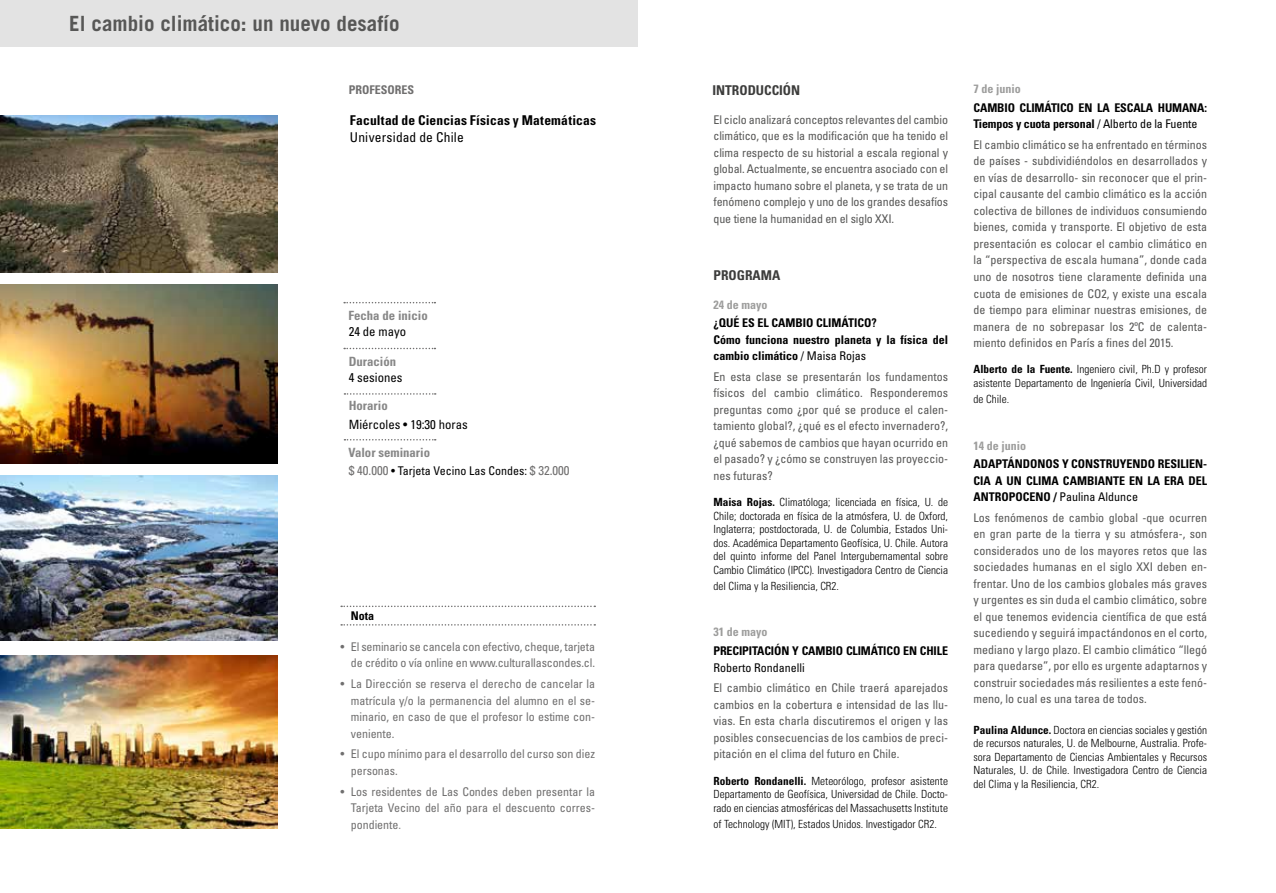
<style>
.page{position:relative;width:1276px;height:893px;background:#fff}
.page>*{position:absolute;margin:0;border:0;box-sizing:border-box;transform-origin:0 0}
.t1{font:700 21px "Trade Gothic LT Std";color:#575756}
.t2{font:700 condensed 13.5px "Univers LT Std";letter-spacing:.015em;color:#000}
.t3{font:700 condensed 13.5px "Univers LT Std";color:#3c3c3b}
.t4{font:condensed 13.5px "Univers LT Std";letter-spacing:.015em;color:#000}
.t5{font:700 condensed 12.75px "Univers LT Std";color:#878787}
.t6{font:condensed 12.75px "Univers LT Std";color:#000}
.t7{font:condensed 12px/16.5px "Univers LT Std";color:#575756;text-align:justify}
.t8{font:condensed 12px/16.5px "Univers LT Std";letter-spacing:-.005em;color:#706f6f;text-align:justify}
.t9{font:700 condensed 12px/16.5px "Univers LT Std";color:#000}
.t10{font:condensed 12px "Univers LT Std";color:#000}
.t11{font:700 condensed 12px "Univers LT Std";color:#9d9d9c}
.t12{font:700 condensed 12px "Univers LT Std";color:#706f6f}
.t13{font:300 condensed 11.25px/13.5px "Univers LT Std";color:#000;text-align:justify}
.s1{font-size:12.75px;color:#706f6f}
.s2{color:#878787}
.s3{font-weight:400}
.s4{font-weight:700}
</style>
<div class="page">
<img style="left:0;top:284px;width:278px;height:179px">
<img style="left:0;top:115px;width:278px;height:158px">
<img style="left:0;top:655px;width:278px;height:173px">
<img style="left:0;top:475px;width:278px;height:165px">
<div style="left:0;top:0;width:638px;height:47px;background:#e3e3e3"></div>
<svg style="left:341px;top:606px;width:254px;height:1px"></svg>
<svg style="left:341px;top:624px;width:254px;height:2px"></svg>
<svg style="left:344px;top:348px;width:91px;height:1px"></svg>
<svg style="left:344px;top:302px;width:91px;height:1px"></svg>
<svg style="left:344px;top:393px;width:92px;height:2px"></svg>
<svg style="left:344px;top:439px;width:92px;height:1px"></svg>
<h1 class="t1" style="left:69px;top:11px;width:332px">El cambio climático: un nuevo desafío</h1>
<p class="t12" style="left:349px;top:82px;width:67px">PROFESORES</p>
<p class="t3" style="left:712px;top:82px;width:89px">INTRODUCCIÓN</p>
<p class="t7" style="left:713px;top:111px;width:236px">El ciclo analizará conceptos relevantes del cambio climático, que es la modificación que ha tenido el clima respecto de su historial a escala regional y global. Actualmente, se encuentra asociado con el impacto humano sobre el planeta, y se trata de un fenómeno complejo y uno de los grandes desafíos que tiene la humanidad en el siglo XXI.</p>
<p class="t2" style="left:350px;top:112px;width:248px">Facultad de Ciencias Físicas y Matemáticas</p>
<p class="t4" style="left:350px;top:129px;width:115px">Universidad de Chile</p>
<p class="t5" style="left:348px;top:308px;width:81px">Fecha de inicio</p>
<p class="t6" style="left:349px;top:323px;width:59px">24 de mayo</p>
<p class="t5" style="left:349px;top:353px;width:49px">Duración</p>
<p class="t6" style="left:349px;top:369px;width:55px">4 sesiones</p>
<p class="t5" style="left:349px;top:398px;width:40px">Horario</p>
<p class="t6" style="left:349px;top:416px;width:120px">Miércoles • 19:30 horas</p>
<p class="t5" style="left:348px;top:445px;width:83px">Valor seminario</p>
<p class="t10" style="left:349px;top:463px;width:222px"><span class="s1">$ 40.000</span> • Tarjeta Vecino Las Condes: <span class="s1">$ 32.000</span></p>
<p class="t9" style="left:351px;top:607px;width:25px">Nota</p>
<p class="t8" style="left:340px;top:638px;width:256px;text-align:right">• El seminario se cancela con efectivo, cheque, tarjeta de crédito o vía online en www.culturallascondes.cl.</p>
<p class="t8" style="left:351px;top:675px;width:246px;text-indent:-10px">• La Dirección se reserva el derecho de cancelar la matrícula y/o la permanencia del alumno en el se&shy;minario, en caso de que el profesor lo estime con&shy;veniente.</p>
<p class="t8" style="left:351px;top:746px;width:246px;text-indent:-10px">• El cupo mínimo para el desarrollo del curso son diez personas.</p>
<p class="t8" style="left:351px;top:783px;width:246px;text-indent:-10px">• Los residentes de Las Condes deben presentar la Tarjeta Vecino del año para el descuento corres&shy;pondiente<span class="s2">.</span></p>
<p class="t3" style="left:713px;top:267px;width:68px">PROGRAMA</p>
<p class="t11" style="left:713px;top:297px;width:55px">24 de mayo</p>
<p class="t9" style="left:713px;top:315px;width:236px">¿QUÉ ES EL CAMBIO CLIMÁTICO?<br>Cómo funciona nuestro planeta y la física del cambio climático <span class="s3">/ Maisa Rojas</span></p>
<p class="t7" style="left:713px;top:368px;width:236px">En esta clase se presentarán los fundamentos físicos del cambio climático. Responderemos preguntas como ¿por qué se produce el calen&shy;tamiento global?, ¿qué es el efecto invernadero?, ¿qué sabemos de cambios que hayan ocurrido en el pasado? y ¿cómo se construyen las proyeccio&shy;nes futuras?</p>
<p class="t13" style="left:713px;top:495px;width:236px"><span class="s4">Maisa Rojas.</span> Climatóloga; licenciada en física, U. de Chile; doctorada en física de la atmósfera, U. de Oxford, Inglaterra; postdoctorada, U. de Columbia, Estados Uni&shy;dos. Académica Departamento Geofísica, U. Chile. Autora del quinto informe del Panel Intergubernamental sobre Cambio Climático (IPCC). Investigadora Centro de Ciencia</p>
<p class="t13" style="left:713px;top:579px;width:127px">del Clima y la Resiliencia, CR2.</p>
<p class="t11" style="left:713px;top:625px;width:55px">31 de mayo</p>
<p class="t9" style="left:713px;top:642px;width:236px">PRECIPITACIÓN Y CAMBIO CLIMÁTICO EN CHILE</p>
<p class="t10" style="left:713px;top:660px;width:93px">Roberto Rondanelli</p>
<p class="t7" style="left:713px;top:680px;width:236px">El cambio climático en Chile traerá aparejados cambios en la cobertura e intensidad de las llu&shy;vias. En esta charla discutiremos el origen y las posibles consecuencias de los cambios de preci&shy;pitación en el clima del futuro en Chile.</p>
<p class="t13" style="left:713px;top:774px;width:236px"><span class="s4">Roberto Rondanelli.</span> Meteorólogo, profesor asistente Departamento de Geofísica, Universidad de Chile. Docto&shy;rado en ciencias atmosféricas del Massachusetts Institute</p>
<p class="t13" style="left:713px;top:817px;width:225px">of Technology (MIT), Estados Unidos. Investigador CR2.</p>
<p class="t11" style="left:973px;top:81px;width:49px">7 de junio</p>
<p class="t9" style="left:973px;top:99px;width:235px">CAMBIO CLIMÁTICO EN LA ESCALA HUMANA:<br>Tiempos y cuota personal <span class="s3">/ Alberto de la Fuente</span></p>
<p class="t7" style="left:973px;top:136px;width:235px">El cambio climático se ha enfrentado en términos de países - subdividiéndolos en desarrollados y en vías de desarrollo- sin reconocer que el prin&shy;cipal causante del cambio climático es la acción colectiva de billones de individuos consumiendo bienes, comida y transporte. El objetivo de esta presentación es colocar el cambio climático en la “perspectiva de escala humana”, donde cada uno de nosotros tiene claramente definida una cuota de emisiones de CO2, y existe una escala de tiempo para eliminar nuestras emisiones, de manera de no sobrepasar los 2ºC de calenta&shy;miento definidos en París a fines del 2015.</p>
<p class="t13" style="left:973px;top:363px;width:235px"><span class="s4">Alberto de la Fuente.</span> Ingeniero civil, Ph.D y profesor asistente Departamento de Ingeniería Civil, Universidad</p>
<p class="t13" style="left:973px;top:393px;width:37px">de Chile.</p>
<p class="t11" style="left:973px;top:438px;width:54px">14 de junio</p>
<p class="t9" style="left:973px;top:456px;width:235px;text-align:justify">ADAPTÁNDONOS Y CONSTRUYENDO RESILIEN-CIA A UN CLIMA CAMBIANTE EN LA ERA DEL ANTROPOCENO / <span class="s3">Paulina Aldunce</span></p>
<p class="t7" style="left:973px;top:509px;width:235px">Los fenómenos de cambio global -que ocurren en gran parte de la tierra y su atmósfera-, son considerados uno de los mayores retos que las sociedades humanas en el siglo XXI deben en&shy;frentar. Uno de los cambios globales más graves y urgentes es sin duda el cambio climático, sobre el que tenemos evidencia científica de que está sucediendo y seguirá impactándonos en el corto, mediano y largo plazo. El cambio climático “llegó para quedarse”, por ello es urgente adaptarnos y construir sociedades más resilientes a este fenó&shy;meno, lo cual es una tarea de todos.</p>
<p class="t13" style="left:973px;top:723px;width:235px"><span class="s4">Paulina Aldunce.</span> Doctora en ciencias sociales y gestión de recursos naturales, U. de Melbourne, Australia. Profe&shy;sora Departamento de Ciencias Ambientales y Recursos Naturales, U. de Chile. Investigadora Centro de Ciencia del Clima y la Resiliencia, CR2.</p>
</div>
